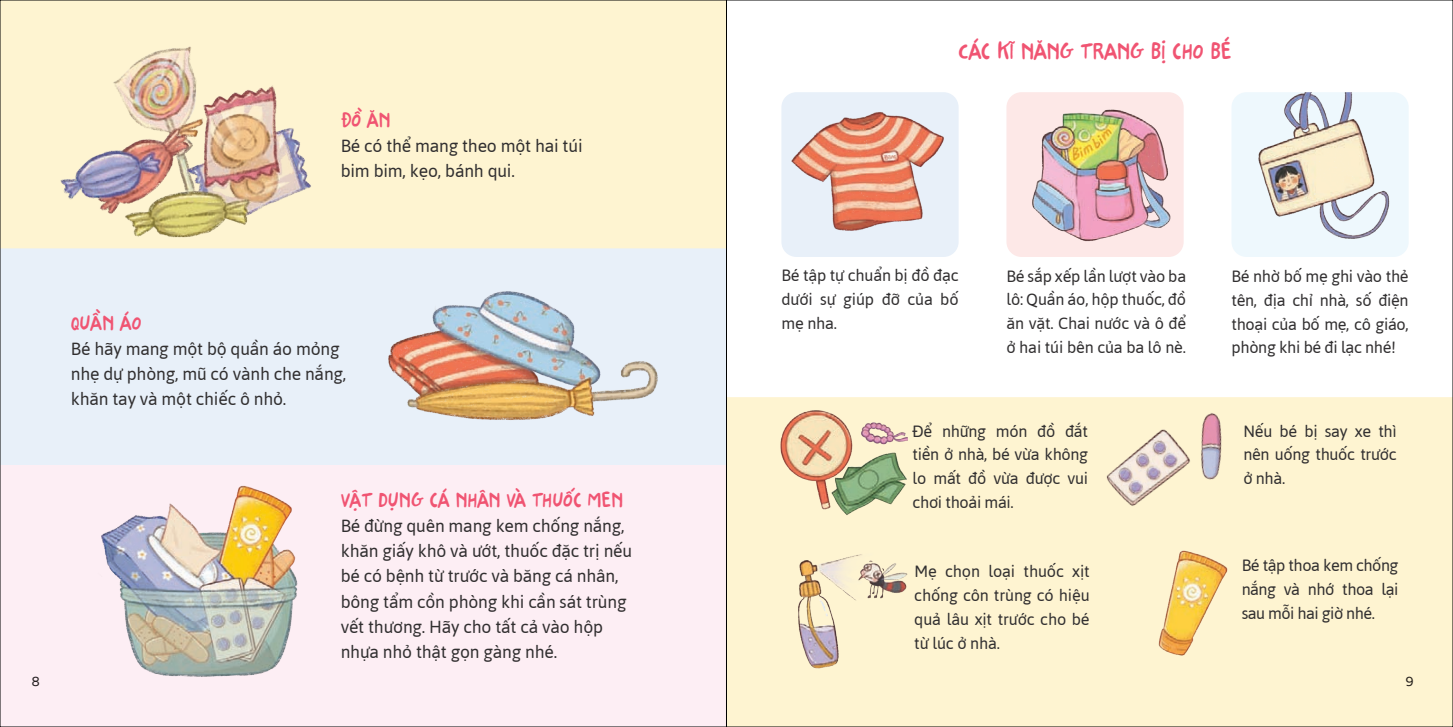
<style>
.page{position:relative;width:1453px;height:727px;background:#fff}
.page>*{position:absolute;margin:0;border:0;box-sizing:border-box;transform-origin:0 0}
.t1{font:25px "i Ciel Stabile";letter-spacing:-.01em;color:#f05472}
.t2{font:22.5px "i Ciel Stabile";letter-spacing:-.01em;color:#f05472}
.t3{font:17.5px/25px "Asap";letter-spacing:-.01em;color:#312f30}
.t4{font:16.25px/23.8px "Asap";letter-spacing:-.02em;color:#312f30;text-align:justify}
.t5{font:15px "Baloo 2";color:#231f20}
</style>
<div class="page">
<div style="left:0;top:244px;width:726px;height:221px;background:#e8f0f9"></div>
<div style="left:2px;top:2px;width:723px;height:246px;background:#fef4d1"></div>
<div style="left:0;top:465px;width:726px;height:261px;background:#fdeef4"></div>
<img style="left:22px;top:30px;width:321px;height:219px">
<img style="left:101px;top:485px;width:197px;height:192px">
<img style="left:388px;top:291px;width:270px;height:129px">
<div style="left:728px;top:397px;width:723px;height:327px;background:#fef4d1"></div>
<img style="left:781px;top:92px;width:177px;height:165px">
<img style="left:771px;top:397px;width:137px;height:141px">
<img style="left:1088px;top:397px;width:176px;height:137px">
<img style="left:1121px;top:544px;width:142px;height:127px">
<img style="left:775px;top:533px;width:142px;height:160px">
<img style="left:1006px;top:92px;width:177px;height:165px">
<img style="left:1232px;top:92px;width:176px;height:165px">
<h2 class="t2" style="left:341px;top:105px;width:51px">ĐỒ ĂN</h2>
<p class="t3" style="left:341px;top:133px;width:243px">Bé có thể mang theo một hai túi bim bim, kẹo, bánh qui.</p>
<p class="t5" style="left:32px;top:670px;width:10px">8</p>
<h2 class="t2" style="left:71px;top:308px;width:72px">QUẦN ÁO</h2>
<p class="t3" style="left:71px;top:336px;width:277px">Bé hãy mang một bộ quần áo mỏng nhẹ dự phòng, mũ có vành che nắng, khăn tay và một chiếc ô nhỏ.</p>
<h2 class="t2" style="left:341px;top:485px;width:284px">VẬT DỤNG CÁ NHÂN VÀ THUỐC MEN</h2>
<p class="t3" style="left:341px;top:513px;width:293px">Bé đừng quên mang kem chống nắng, khăn giấy khô và ướt, thuốc đặc trị nếu bé có bệnh từ trước và băng cá nhân, bông tẩm cồn phòng khi cần sát trùng vết thương. Hãy cho tất cả vào hộp nhựa nhỏ thật gọn gàng nhé.</p>
<h1 class="t1" style="left:958px;top:34px;width:274px">CÁC KĨ NĂNG TRANG BỊ CHO BÉ</h1>
<p class="t4" style="left:781px;top:263px;width:179px">Bé tập tự chuẩn bị đồ đạc dưới sự giúp đỡ của bố mẹ nha.</p>
<p class="t4" style="left:1006px;top:263px;width:181px">Bé sắp xếp lần lượt vào ba lô: Quần áo, hộp thuốc, đồ ăn vặt. Chai nước và ô để ở hai túi bên của ba lô nè.</p>
<p class="t4" style="left:913px;top:418px;width:177px">Để những món đồ đắt tiền ở nhà, bé vừa không lo mất đồ vừa được vui chơi thoải mái.</p>
<p class="t4" style="left:914px;top:559px;width:177px">Mẹ chọn loại thuốc xịt chống côn trùng có hiệu quả lâu xịt trước cho bé từ lúc ở nhà.</p>
<p class="t4" style="left:1231px;top:264px;width:179px">Bé nhờ bố mẹ ghi vào thẻ tên, địa chỉ nhà, số điện thoại của bố mẹ, cô giáo, phòng khi bé đi lạc nhé!</p>
<p class="t4" style="left:1243px;top:418px;width:155px">Nếu bé bị say xe thì nên uống thuốc trước ở nhà.</p>
<p class="t4" style="left:1241px;top:552px;width:158px">Bé tập thoa kem chống nắng và nhớ thoa lại sau mỗi hai giờ nhé.</p>
<p class="t5" style="left:1405px;top:670px;width:10px">9</p>
</div>
